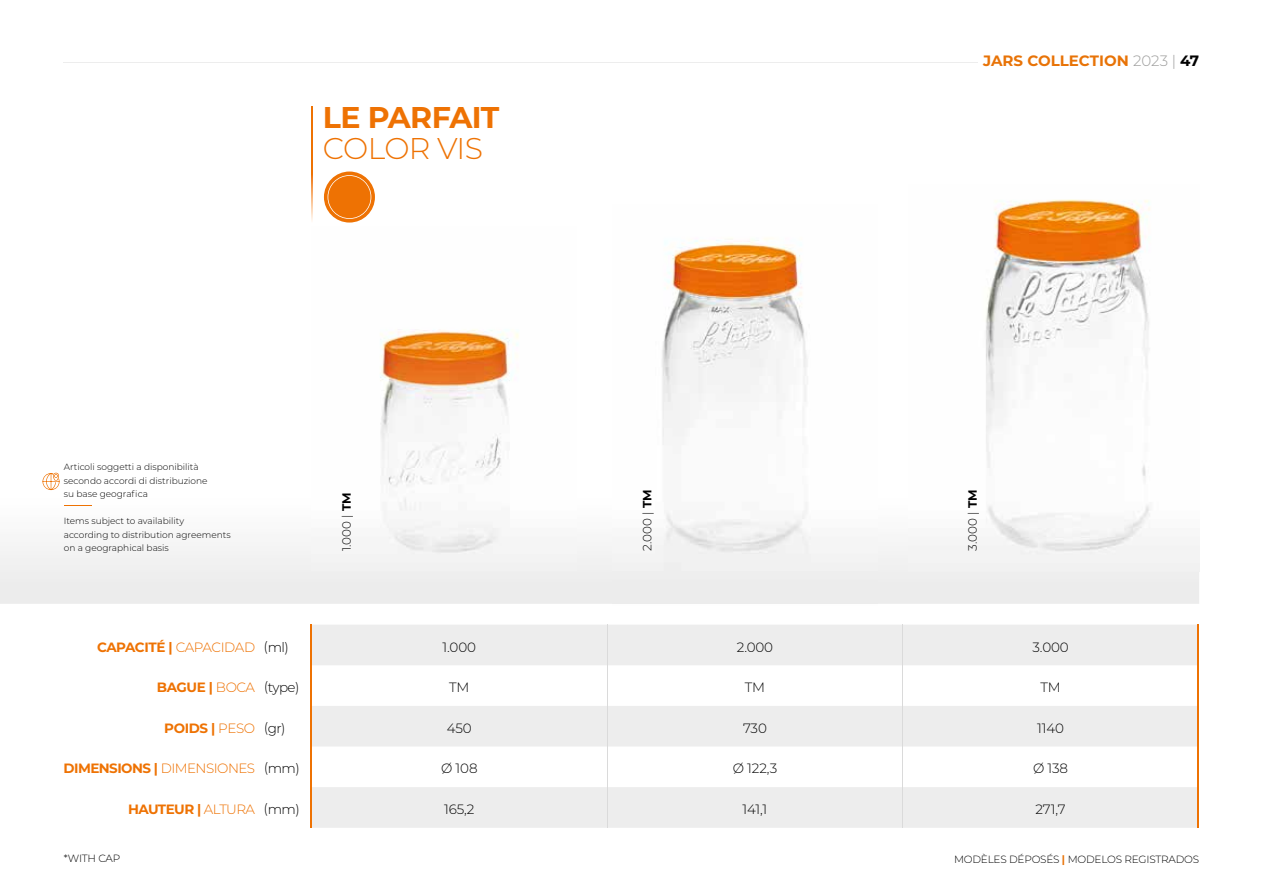
<style>
.page{position:relative;width:1263px;height:893px;background:#fff}
.page>*{position:absolute;margin:0;border:0;box-sizing:border-box;transform-origin:0 0}
.t1{font:700 30px "Montserrat";letter-spacing:-.02em;color:#ee7203}
.t2{font:300 30px "Montserrat";letter-spacing:-.025em;color:#ee7203}
.t3{font:700 15px "Montserrat";color:#e87307}
.t4{font:700 13.5px "Montserrat";letter-spacing:-.04em;color:#ee7203}
.t5{font:300 13.5px "Montserrat";letter-spacing:-.01em;color:#000}
.t6{font:300 12px "Montserrat";color:#000}
.t7{font:300 10.5px "Montserrat";letter-spacing:-.02em;color:#000}
.t8{font:300 9px/13.5px "Montserrat";color:#000}
.s1{font-weight:700}
.s2{font-weight:300;color:#9d9d9c}
.s3{color:#000}
.s4{font-weight:300}
.s5{font-weight:300;color:#000}
.s6{font-weight:700;color:#e87307}
</style>
<div class="page">
<svg style="left:0;top:472px;width:1199px;height:132px"></svg>
<img style="left:909px;top:199px;width:290px;height:373px">
<svg style="left:311px;top:106px;width:1px;height:115px"></svg>
<svg style="left:324px;top:172px;width:51px;height:51px"></svg>
<svg style="left:328px;top:175px;width:43px;height:44px;background:#ef821f"></svg>
<img style="left:662px;top:238px;width:145px;height:207px">
<img style="left:612px;top:472px;width:265px;height:132px">
<img style="left:311px;top:329px;width:265px;height:248px">
<hr style="left:64px;top:62px;width:914px;height:1px;background:#ededed">
<svg style="left:64px;top:505px;width:27px;height:1px"></svg>
<svg style="left:43px;top:473px;width:17px;height:17px"></svg>
<svg style="left:312px;top:625px;width:886px;height:203px;fill:#ededed"></svg>
<hr style="left:607px;top:625px;width:1px;height:40px;background:#dadada">
<hr style="left:607px;top:665px;width:1px;height:41px;background:#dadada">
<hr style="left:607px;top:706px;width:1px;height:40px;background:#dadada">
<hr style="left:607px;top:746px;width:1px;height:41px;background:#dadada">
<hr style="left:607px;top:787px;width:1px;height:41px;background:#dadada">
<hr style="left:902px;top:625px;width:1px;height:40px;background:#dadada">
<hr style="left:902px;top:665px;width:1px;height:41px;background:#dadada">
<hr style="left:902px;top:706px;width:1px;height:40px;background:#dadada">
<hr style="left:902px;top:746px;width:1px;height:41px;background:#dadada">
<hr style="left:902px;top:787px;width:1px;height:41px;background:#dadada">
<hr style="left:1198px;top:625px;width:1px;height:40px;background:#ee7203">
<hr style="left:1198px;top:665px;width:1px;height:41px;background:#ee7203">
<hr style="left:1198px;top:706px;width:1px;height:40px;background:#ee7203">
<hr style="left:1198px;top:746px;width:1px;height:41px;background:#ee7203">
<hr style="left:1198px;top:787px;width:1px;height:41px;background:#ee7203">
<hr style="left:311px;top:625px;width:1px;height:40px;background:#ee7203">
<hr style="left:311px;top:665px;width:1px;height:41px;background:#ee7203">
<hr style="left:311px;top:706px;width:1px;height:40px;background:#ee7203">
<hr style="left:311px;top:746px;width:1px;height:41px;background:#ee7203">
<hr style="left:311px;top:787px;width:1px;height:41px;background:#ee7203">
<h1 class="t1" style="left:323px;top:96px;width:178px">LE PARFAIT</h1>
<h1 class="t2" style="left:323px;top:128px;width:162px">COLOR VIS</h1>
<p class="t8" style="left:64px;top:460px;width:145px">Articoli soggetti a disponibilità secondo accordi di distribuzione su base geografica</p>
<p class="t8" style="left:64px;top:514px;width:168px">Items subject to availability according to distribution agreements on a geographical basis</p>
<h3 class="t6" style="left:338px;top:551px;width:60px;rotate:-90deg">1.000 | <span class="s1">TM</span></h3>
<h3 class="t6" style="left:639px;top:551px;width:63px;rotate:-90deg">2.000 | <span class="s1">TM</span></h3>
<h2 class="t3" style="left:983px;top:49px;width:218px">JARS COLLECTION <span class="s2">2023 |</span> <span class="s3">47</span></h2>
<h3 class="t6" style="left:964px;top:551px;width:63px;rotate:-90deg">3.000 | <span class="s1">TM</span></h3>
<h3 class="t4" style="left:97px;top:637px;width:193px">CAPACITÉ | <span class="s4">CAPACIDAD</span> <span class="s5">(ml)</span></h3>
<h3 class="t5" style="left:443px;top:637px;width:35px">1.000</h3>
<h3 class="t5" style="left:737px;top:637px;width:38px">2.000</h3>
<h3 class="t5" style="left:1032px;top:637px;width:38px">3.000</h3>
<h3 class="t4" style="left:157px;top:678px;width:144px">BAGUE | <span class="s4">BOCA</span> <span class="s5">(type)</span></h3>
<h3 class="t5" style="left:449px;top:678px;width:22px">TM</h3>
<h3 class="t5" style="left:745px;top:678px;width:22px">TM</h3>
<h3 class="t5" style="left:1040px;top:678px;width:22px">TM</h3>
<h3 class="t4" style="left:164px;top:718px;width:123px">POIDS | <span class="s4">PESO</span> <span class="s5">(gr)</span></h3>
<h3 class="t5" style="left:447px;top:719px;width:26px">450</h3>
<h3 class="t5" style="left:743px;top:719px;width:25px">730</h3>
<h3 class="t5" style="left:1037px;top:719px;width:28px">1140</h3>
<h3 class="t4" style="left:64px;top:759px;width:238px">DIMENSIONS | <span class="s4">DIMENSIONES</span> <span class="s5">(mm)</span></h3>
<h3 class="t5" style="left:441px;top:759px;width:38px">Ø 108</h3>
<h3 class="t5" style="left:733px;top:759px;width:46px">Ø 122,3</h3>
<h3 class="t5" style="left:1033px;top:759px;width:37px">Ø 138</h3>
<h3 class="t4" style="left:128px;top:799px;width:173px">HAUTEUR | <span class="s4">ALTURA</span> <span class="s5">(mm)</span></h3>
<h3 class="t5" style="left:444px;top:800px;width:32px">165,2</h3>
<h3 class="t5" style="left:742px;top:800px;width:26px">141,1</h3>
<h3 class="t5" style="left:1035px;top:800px;width:32px">271,7</h3>
<p class="t7" style="left:64px;top:851px;width:58px">*WITH CAP</p>
<p class="t7" style="left:954px;top:852px;width:247px">MODÈLES DÉPOSÉS <span class="s6">|</span> MODELOS REGISTRADOS</p>
</div>
